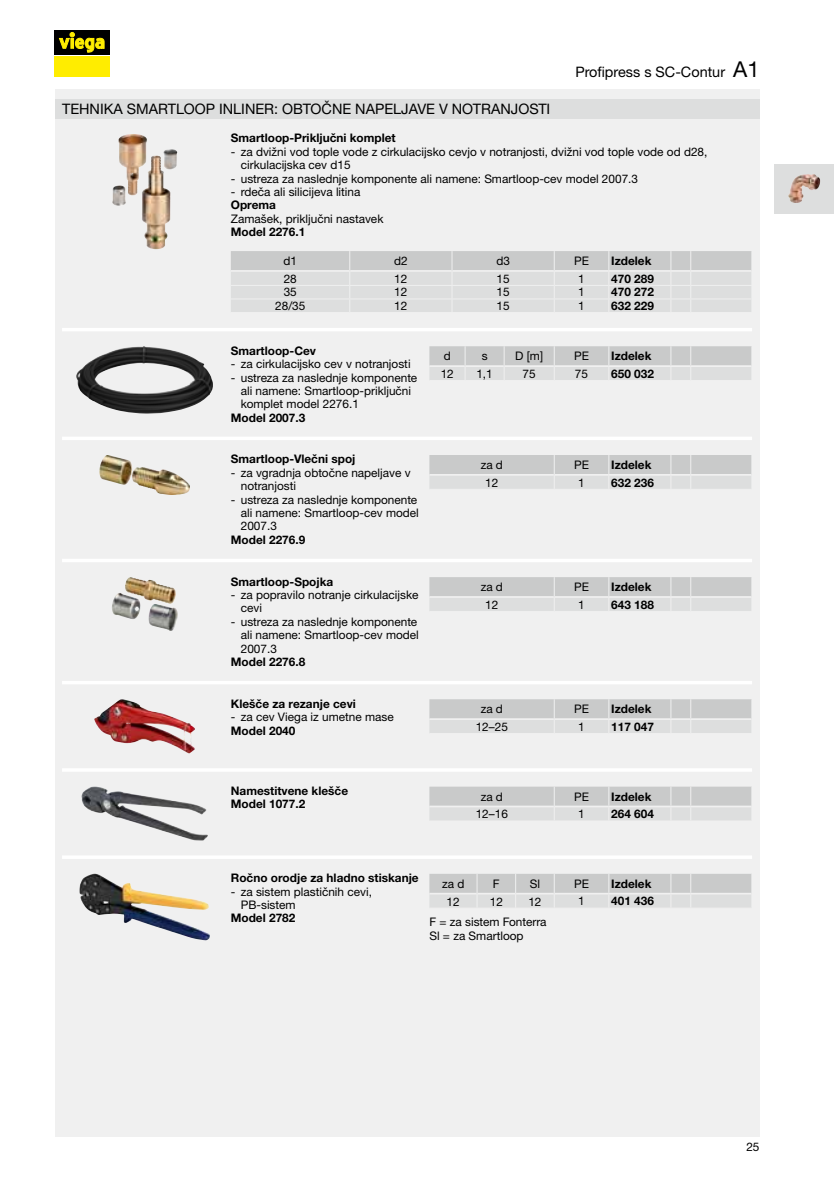
<style>
.page{position:relative;width:834px;height:1181px;background:#fff}
.page>*{position:absolute;margin:0;border:0;box-sizing:border-box;transform-origin:0 0}
.t1{font:14.35px "M Ying Hei PR Cfor Viega W4";color:#000}
.t2{font:11.9px/13.5px "M Ying Hei PR Cfor Viega W4";color:#000}
.t3{font:11.9px/13.5px "M Ying Hei PR Cfor Viega W7";color:#000}
.s1{font-size:21.88px}
</style>
<div class="page">
<div style="left:55px;top:89px;width:704px;height:1047px;background:#f0f0f0"></div>
<div style="left:774px;top:164px;width:59px;height:49px;background:#dddede"></div>
<img style="left:788px;top:174px;width:32px;height:29px">
<svg style="left:231px;top:251px;width:521px;height:61px;background:#d8d9d9"></svg>
<div style="left:55px;top:99px;width:704px;height:20px;background:#dddede"></div>
<img style="left:118px;top:134px;width:29px;height:61px">
<svg style="left:429px;top:346px;width:323px;height:34px;background:#d3d4d4"></svg>
<img style="left:76px;top:346px;width:137px;height:67px">
<svg style="left:429px;top:455px;width:323px;height:34px;background:#d3d4d4"></svg>
<img style="left:99px;top:455px;width:41px;height:30px">
<svg style="left:429px;top:577px;width:323px;height:34px;background:#d3d4d4"></svg>
<img style="left:125px;top:577px;width:51px;height:27px">
<svg style="left:429px;top:699px;width:323px;height:34px;background:#d3d4d4"></svg>
<img style="left:94px;top:699px;width:101px;height:54px">
<svg style="left:429px;top:786px;width:323px;height:34px;background:#d3d4d4"></svg>
<img style="left:82px;top:786px;width:126px;height:54px">
<svg style="left:429px;top:874px;width:323px;height:34px;background:#d3d4d4"></svg>
<img style="left:79px;top:874px;width:131px;height:66px">
<hr style="left:62px;top:328px;width:690px;height:3px;background:#fff">
<hr style="left:62px;top:436px;width:690px;height:4px;background:#fff">
<hr style="left:62px;top:559px;width:690px;height:3px;background:#fff">
<hr style="left:62px;top:681px;width:690px;height:3px;background:#fff">
<hr style="left:62px;top:768px;width:690px;height:4px;background:#fff">
<hr style="left:62px;top:855px;width:690px;height:4px;background:#fff">
<div style="left:55px;top:56px;width:55px;height:21px;background:#ffed00"></div>
<div style="left:55px;top:30px;width:55px;height:24px;background:#000"></div>
<svg style="left:59px;top:32px;width:45px;height:21px"></svg>
<p class="t1" style="left:62px;top:100px;width:489px">TEHNIKA SMARTLOOP INLINER: OBTOČNE NAPELJAVE V NOTRANJOSTI</p>
<p class="t1" style="left:575px;top:63px;width:185px">Profipress s SC-Contur <span class="s1">A1</span></p>
<p class="t3" style="left:231px;top:131px;width:166px">Smartloop-Priključni komplet</p>
<p class="t2" style="left:241px;top:145px;width:468px;text-indent:-10px">- za dvižni vod tople vode z cirkulacijsko cevjo v notranjosti, dvižni vod tople vode od d28, cirkulacijska cev d15</p>
<p class="t2" style="left:231px;top:172px;width:408px">- ustreza za naslednje komponente ali namene: Smartloop-cev model 2007.3</p>
<p class="t2" style="left:231px;top:185px;width:131px">- rdeča ali silicijeva litina</p>
<p class="t3" style="left:231px;top:198px;width:47px">Oprema</p>
<p class="t2" style="left:231px;top:212px;width:154px">Zamašek, priključni nastavek</p>
<p class="t3" style="left:231px;top:225px;width:76px">Model 2276.1</p>
<p class="t2" style="left:283px;top:254px;width:15px">d1</p>
<p class="t2" style="left:394px;top:254px;width:15px">d2</p>
<p class="t2" style="left:496px;top:254px;width:15px">d3</p>
<p class="t2" style="left:574px;top:254px;width:16px">PE</p>
<p class="t3" style="left:611px;top:254px;width:42px">Izdelek</p>
<p class="t2" style="left:284px;top:272px;width:15px">28</p>
<p class="t2" style="left:394px;top:272px;width:15px">12</p>
<p class="t2" style="left:496px;top:272px;width:15px">15</p>
<p class="t2" style="left:578px;top:271px;width:8px">1</p>
<p class="t3" style="left:611px;top:271px;width:44px">470 289</p>
<p class="t2" style="left:284px;top:285px;width:15px">35</p>
<p class="t2" style="left:394px;top:285px;width:15px">12</p>
<p class="t2" style="left:496px;top:285px;width:15px">15</p>
<p class="t2" style="left:578px;top:285px;width:8px">1</p>
<p class="t3" style="left:611px;top:285px;width:44px">470 272</p>
<p class="t2" style="left:275px;top:299px;width:32px">28/35</p>
<p class="t2" style="left:394px;top:299px;width:15px">12</p>
<p class="t2" style="left:496px;top:299px;width:15px">15</p>
<p class="t2" style="left:578px;top:299px;width:8px">1</p>
<p class="t3" style="left:611px;top:299px;width:44px">632 229</p>
<p class="t3" style="left:231px;top:344px;width:87px">Smartloop-Cev</p>
<p class="t2" style="left:231px;top:357px;width:181px">- za cirkulacijsko cev v notranjosti</p>
<p class="t2" style="left:241px;top:370px;width:178px;text-indent:-10px">- ustreza za naslednje komponente ali namene: Smartloop-priključni komplet model 2276.1</p>
<p class="t3" style="left:231px;top:411px;width:76px">Model 2007.3</p>
<p class="t3" style="left:231px;top:452px;width:126px">Smartloop-Vlečni spoj</p>
<p class="t2" style="left:241px;top:466px;width:171px;text-indent:-10px">- za vgradnja obtočne napeljave v notranjosti</p>
<p class="t2" style="left:241px;top:492px;width:179px;text-indent:-10px">- ustreza za naslednje komponente ali namene: Smartloop-cev model<br>2007.3</p>
<p class="t3" style="left:231px;top:533px;width:76px">Model 2276.9</p>
<p class="t3" style="left:231px;top:574px;width:104px">Smartloop-Spojka</p>
<p class="t2" style="left:241px;top:588px;width:179px;text-indent:-10px">- za popravilo notranje cirkulacijske cevi</p>
<p class="t2" style="left:241px;top:615px;width:179px;text-indent:-10px">- ustreza za naslednje komponente ali namene: Smartloop-cev model<br>2007.3</p>
<p class="t3" style="left:231px;top:655px;width:76px">Model 2276.8</p>
<p class="t3" style="left:231px;top:696px;width:126px">Klešče za rezanje cevi</p>
<p class="t2" style="left:231px;top:710px;width:164px">- za cev Viega iz umetne mase</p>
<p class="t3" style="left:231px;top:723px;width:66px">Model 2040</p>
<p class="t3" style="left:231px;top:784px;width:119px">Namestitvene klešče<br>Model 1077.2</p>
<p class="t2" style="left:443px;top:349px;width:9px">d</p>
<p class="t2" style="left:481px;top:349px;width:7px">s</p>
<p class="t2" style="left:515px;top:349px;width:29px">D [m]</p>
<p class="t2" style="left:574px;top:349px;width:16px">PE</p>
<p class="t3" style="left:611px;top:349px;width:42px">Izdelek</p>
<p class="t2" style="left:440px;top:367px;width:15px">12</p>
<p class="t2" style="left:476px;top:367px;width:18px">1,1</p>
<p class="t2" style="left:522px;top:367px;width:15px">75</p>
<p class="t2" style="left:575px;top:367px;width:15px">75</p>
<p class="t3" style="left:611px;top:367px;width:44px">650 032</p>
<p class="t2" style="left:480px;top:458px;width:24px">za d</p>
<p class="t2" style="left:574px;top:458px;width:16px">PE</p>
<p class="t3" style="left:611px;top:458px;width:42px">Izdelek</p>
<p class="t2" style="left:485px;top:476px;width:15px">12</p>
<p class="t2" style="left:578px;top:475px;width:8px">1</p>
<p class="t3" style="left:611px;top:475px;width:44px">632 236</p>
<p class="t2" style="left:480px;top:580px;width:24px">za d</p>
<p class="t2" style="left:574px;top:580px;width:16px">PE</p>
<p class="t3" style="left:611px;top:580px;width:42px">Izdelek</p>
<p class="t2" style="left:485px;top:598px;width:15px">12</p>
<p class="t2" style="left:578px;top:597px;width:8px">1</p>
<p class="t3" style="left:611px;top:597px;width:44px">643 188</p>
<p class="t2" style="left:480px;top:702px;width:24px">za d</p>
<p class="t2" style="left:574px;top:702px;width:16px">PE</p>
<p class="t3" style="left:611px;top:702px;width:42px">Izdelek</p>
<p class="t2" style="left:475px;top:720px;width:34px">12–25</p>
<p class="t2" style="left:578px;top:719px;width:8px">1</p>
<p class="t3" style="left:611px;top:719px;width:44px">117 047</p>
<p class="t2" style="left:480px;top:790px;width:24px">za d</p>
<p class="t2" style="left:574px;top:790px;width:16px">PE</p>
<p class="t3" style="left:611px;top:790px;width:42px">Izdelek</p>
<p class="t2" style="left:475px;top:807px;width:34px">12–16</p>
<p class="t2" style="left:578px;top:807px;width:8px">1</p>
<p class="t3" style="left:611px;top:807px;width:44px">264 604</p>
<p class="t3" style="left:231px;top:871px;width:189px">Ročno orodje za hladno stiskanje</p>
<p class="t2" style="left:241px;top:884px;width:133px;text-indent:-10px">- za sistem plastičnih cevi,<br>PB-sistem</p>
<p class="t3" style="left:231px;top:911px;width:66px">Model 2782</p>
<p class="t2" style="left:442px;top:877px;width:24px">za d</p>
<p class="t2" style="left:493px;top:877px;width:8px">F</p>
<p class="t2" style="left:529px;top:877px;width:12px">Sl</p>
<p class="t2" style="left:574px;top:877px;width:16px">PE</p>
<p class="t3" style="left:611px;top:877px;width:42px">Izdelek</p>
<p class="t2" style="left:446px;top:894px;width:15px">12</p>
<p class="t2" style="left:489px;top:894px;width:15px">12</p>
<p class="t2" style="left:528px;top:894px;width:15px">12</p>
<p class="t2" style="left:578px;top:894px;width:8px">1</p>
<p class="t3" style="left:611px;top:894px;width:44px">401 436</p>
<p class="t2" style="left:429px;top:915px;width:118px">F = -za sistem Fonterra<br>Sl = -za Smartloop</p>
<p class="t2" style="left:746px;top:1140px;width:15px">25</p>
</div>
